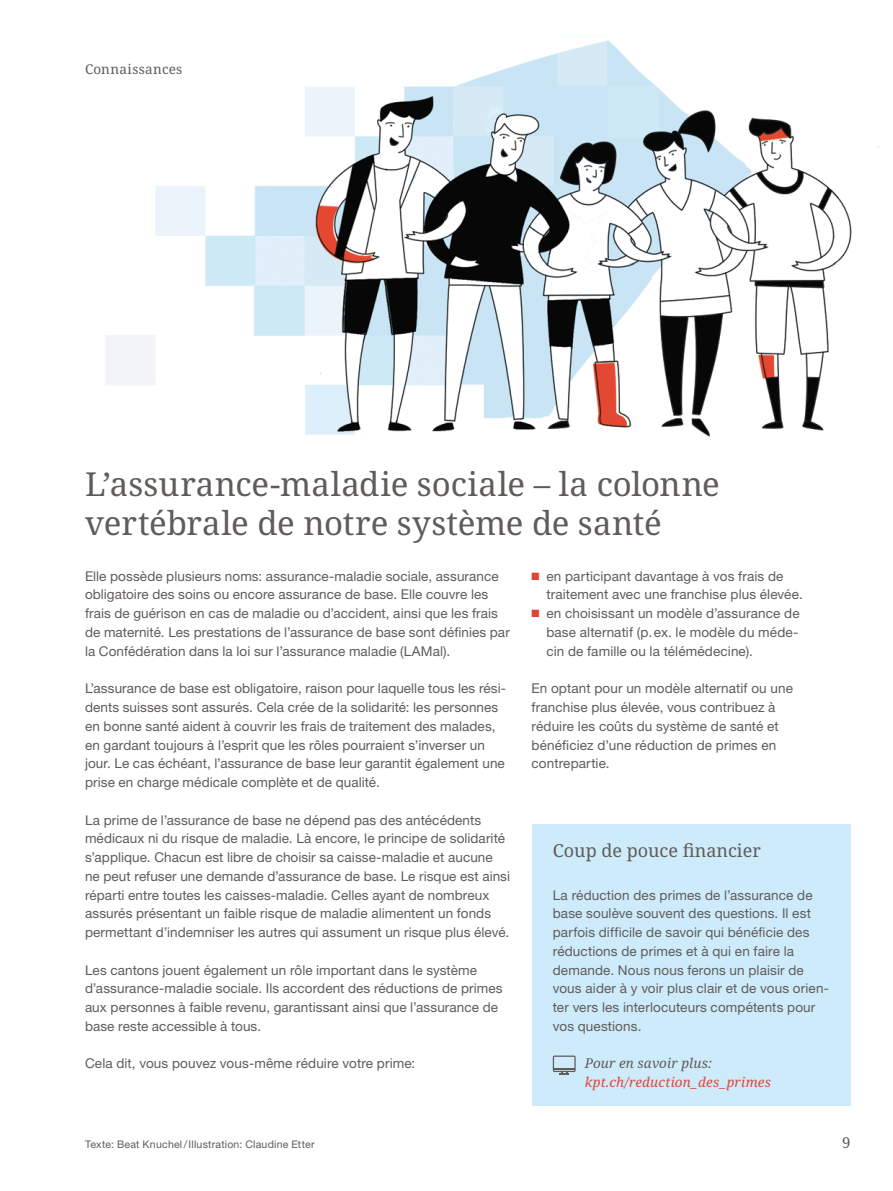
<style>
.page{position:relative;width:893px;height:1191px;background:#fff}
.page>*{position:absolute;margin:0;border:0;box-sizing:border-box;transform-origin:0 0}
.t1{font:33px/39px "Noto Serif";color:#5f5c59}
.t2{font:18px "Noto Serif";color:#5f5c59}
.t3{font:15px "Noto Serif";color:#5f5c59}
.t4{font:13.5px/18.8px "Helvetica Neue LT Std";letter-spacing:.005em;color:#5f5c59}
.t5{font:italic 13.5px "Noto Serif";letter-spacing:.015em;color:#e04637}
.t6{font:italic 13.5px "Noto Serif";letter-spacing:.015em;color:#5f5c59}
.t7{font:13.5px "Noto Serif";letter-spacing:.02em;color:#5f5c59}
.t8{font:10.5px "Helvetica Neue LT Std";letter-spacing:.02em;color:#5f5c59}
.s1{color:#e04637}
</style>
<div class="page">
<img style="left:105px;top:40px;width:774px;height:397px">
<div style="left:531px;top:824px;width:319px;height:282px;background:#ceebfb"></div>
<svg style="left:553px;top:1055px;width:23px;height:19px"></svg>
<p class="t7" style="left:85px;top:60px;width:99px">Connaissances</p>
<h1 class="t1" style="left:85px;top:466px;width:636px">L’assurance-maladie sociale – la colonne vertébrale de notre système de santé</h1>
<p class="t4" style="left:85px;top:566px;width:426px">Elle possède plusieurs noms: assurance-maladie sociale, assurance obligatoire des soins ou encore assurance de base. Elle couvre les frais de guérison en cas de maladie ou d’accident, ainsi que les frais de maternité. Les prestations de l’assurance de base sont définies par la Confédération dans la loi sur l’assurance maladie (LAMal).</p>
<p class="t4" style="left:85px;top:679px;width:422px">L’assurance de base est obligatoire, raison pour laquelle tous les rési&shy;dents suisses sont assurés. Cela crée de la solidarité: les personnes en bonne santé aident à couvrir les frais de traitement des malades, en gardant toujours à l’esprit que les rôles pourraient s’inverser un jour. Le cas échéant, l’assurance de base leur garantit également une prise en charge médicale complète et de qualité.</p>
<p class="t4" style="left:85px;top:810px;width:427px">La prime de l’assurance de base ne dépend pas des antécédents médicaux ni du risque de maladie. Là encore, le principe de solidarité s’applique. Chacun est libre de choisir sa caisse-maladie et aucune ne peut refuser une demande d’assurance de base. Le risque est ainsi réparti entre toutes les caisses-maladie. Celles ayant de nombreux assurés présentant un faible risque de maladie alimentent un fonds permettant d’indemniser les autres qui assument un risque plus élevé.</p>
<p class="t4" style="left:85px;top:960px;width:419px">Les cantons jouent également un rôle important dans le système d’assurance-maladie sociale. Ils accordent des réductions de primes aux personnes à faible revenu, garantissant ainsi que l’assurance de base reste accessible à tous.</p>
<p class="t4" style="left:85px;top:1054px;width:332px">Cela dit, vous pouvez vous-même réduire votre prime:</p>
<p class="t4" style="left:546px;top:566px;width:258px;text-indent:-15px"><span class="s1">■</span> en participant davantage à vos frais de traitement avec une franchise plus élevée.</p>
<p class="t4" style="left:546px;top:604px;width:255px;text-align:justify;text-indent:-15px"><span class="s1">■</span> en choisissant un modèle d’assurance de base alternatif (p.ex. le modèle du méde&shy;cin de famille ou la télémédecine).</p>
<p class="t4" style="left:531px;top:679px;width:263px">En optant pour un modèle alternatif ou une franchise plus élevée, vous contribuez à réduire les coûts du système de santé et bénéficiez d’une réduction de primes en contrepartie.</p>
<h2 class="t2" style="left:553px;top:838px;width:210px">Coup de pouce financier</h2>
<p class="t4" style="left:553px;top:885px;width:278px">La réduction des primes de l’assurance de base soulève souvent des questions. Il est parfois difficile de savoir qui bénéficie des réductions de primes et à qui en faire la demande. Nous nous ferons un plaisir de vous aider à y voir plus clair et de vous orien&shy;ter vers les interlocuteurs compétents pour vos questions.</p>
<p class="t6" style="left:585px;top:1054px;width:129px">Pour en savoir plus:</p>
<p class="t5" style="left:585px;top:1073px;width:188px">kpt.ch/reduction_des_primes</p>
<p class="t8" style="left:85px;top:1138px;width:231px">Texte: Beat Knuchel/Illustration: Claudine Etter</p>
<p class="t3" style="left:842px;top:1132px;width:10px">9</p>
</div>
